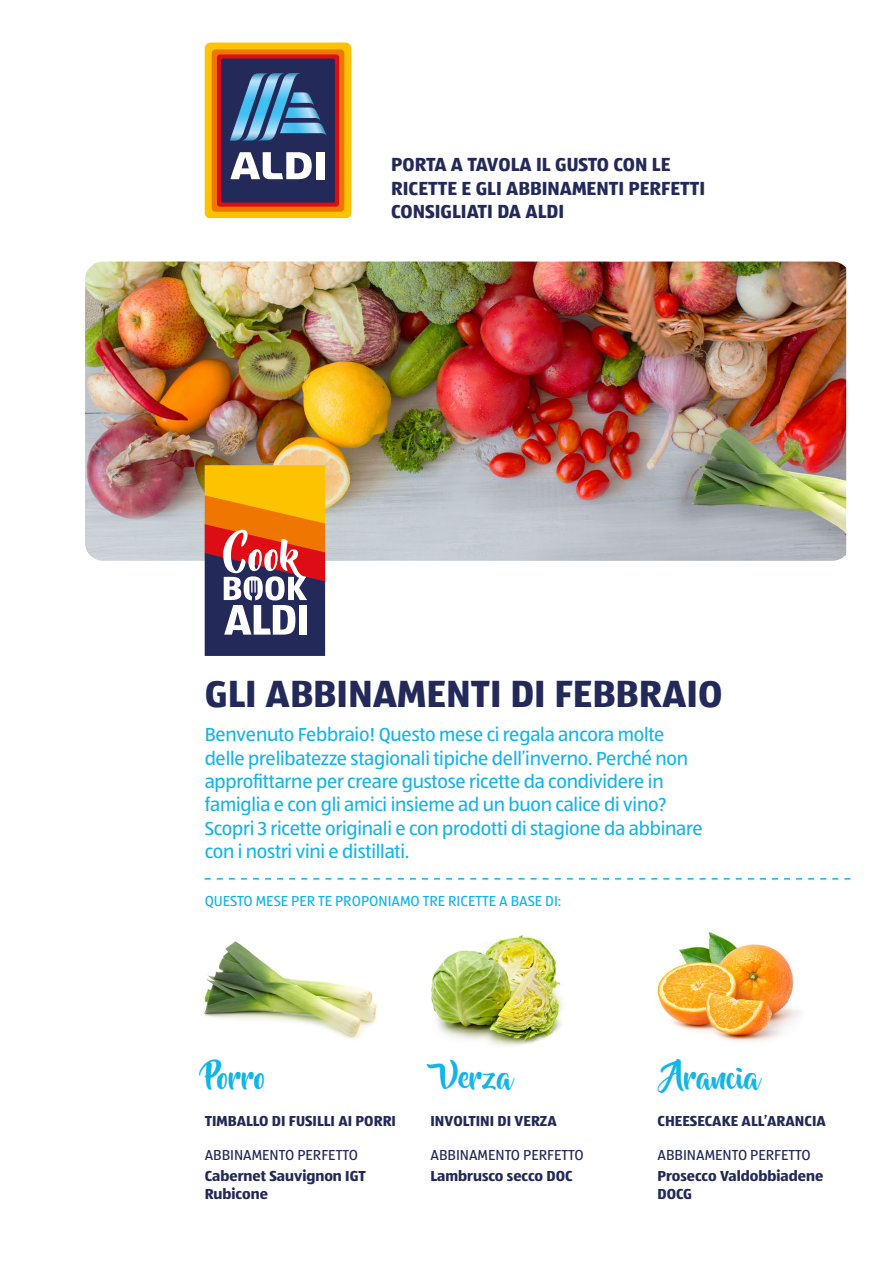
<style>
.page{position:relative;width:893px;height:1263px;background:#fff}
.page>*{position:absolute;margin:0;border:0;box-sizing:border-box;transform-origin:0 0}
.t1{font:700 39px "ALDISUED Office";color:#232958}
.t2{font:30px "Beyond The Mountains";color:#12b4ea}
.t3{font:19.5px/23.4px "ALDISUEDOT";letter-spacing:-.01em;color:#12b4ea}
.t4{font:700 19.5px/23.4px "ALDISUED Office";color:#232958}
.t5{font:700 15px/18px "ALDISUEDOT";color:#232958}
.t6{font:15px "ALDISUEDOT";color:#232958}
.t7{font:15px "ALDISUEDOT";color:#12b4ea}
</style>
<div class="page">
<img style="left:431px;top:934px;width:132px;height:112px">
<div style="left:205px;top:43px;width:146px;height:175px;background:#fdc300;border-radius:6px"></div>
<div style="left:212px;top:49px;width:132px;height:163px;background:#ee7601;border-radius:4px"></div>
<div style="left:217px;top:54px;width:122px;height:153px;background:#dc0d15;border-radius:3px"></div>
<div style="left:221px;top:59px;width:114px;height:144px;background:#232958;border-radius:2px"></div>
<div style="left:316px;top:152px;width:8px;height:27px;background:#fff"></div>
<svg style="left:230px;top:152px;width:82px;height:27px"></svg>
<svg style="left:230px;top:73px;width:97px;height:68px"></svg>
<img style="left:657px;top:932px;width:143px;height:110px">
<img style="left:85px;top:261px;width:761px;height:300px">
<svg style="left:205px;top:465px;width:120px;height:191px;background:#ac784a"></svg>
<div style="left:299px;top:605px;width:8px;height:30px;background:#fff"></div>
<svg style="left:205px;top:878px;width:645px;height:1px"></svg>
<img style="left:203px;top:941px;width:174px;height:99px">
<p class="t4" style="left:391px;top:152px;width:315px">PORTA A TAVOLA IL GUSTO CON LE<br>RICETTE E GLI ABBINAMENTI PERFETTI<br>CONSIGLIATI DA ALDI</p>
<h1 class="t1" style="left:205px;top:667px;width:519px">GLI ABBINAMENTI DI FEBBRAIO</h1>
<p class="t3" style="left:205px;top:722px;width:500px">Benvenuto Febbraio! Questo mese ci regala ancora molte delle prelibatezze stagionali tipiche dell’inverno. Perché non approfittarne per creare gustose ricette da condividere in famiglia e con gli amici insieme ad un buon calice di vino?<br>Scopri 3 ricette originali e con prodotti di stagione da abbinare con i nostri vini e distillati.</p>
<p class="t7" style="left:205px;top:891px;width:358px">QUESTO MESE PER TE PROPONIAMO TRE RICETTE A BASE DI:</p>
<h2 class="t2" style="left:205px;top:1061px;width:63px">Porro</h2>
<h2 class="t2" style="left:441px;top:1061px;width:73px">Verza</h2>
<h2 class="t2" style="left:668px;top:1061px;width:93px">Arancia</h2>
<p class="t5" style="left:205px;top:1111px;width:193px">TIMBALLO DI FUSILLI AI PORRI</p>
<p class="t5" style="left:431px;top:1111px;width:128px">INVOLTINI DI VERZA</p>
<p class="t5" style="left:658px;top:1111px;width:170px">CHEESECAKE ALL’ARANCIA</p>
<p class="t6" style="left:205px;top:1145px;width:155px">ABBINAMENTO PERFETTO</p>
<p class="t6" style="left:431px;top:1145px;width:155px">ABBINAMENTO PERFETTO</p>
<p class="t6" style="left:658px;top:1145px;width:155px">ABBINAMENTO PERFETTO</p>
<p class="t5" style="left:205px;top:1166px;width:163px">Cabernet Sauvignon IGT<br>Rubicone</p>
<p class="t5" style="left:431px;top:1167px;width:144px">Lambrusco secco DOC</p>
<p class="t5" style="left:658px;top:1166px;width:167px">Prosecco Valdobbiadene<br>DOCG</p>
</div>
